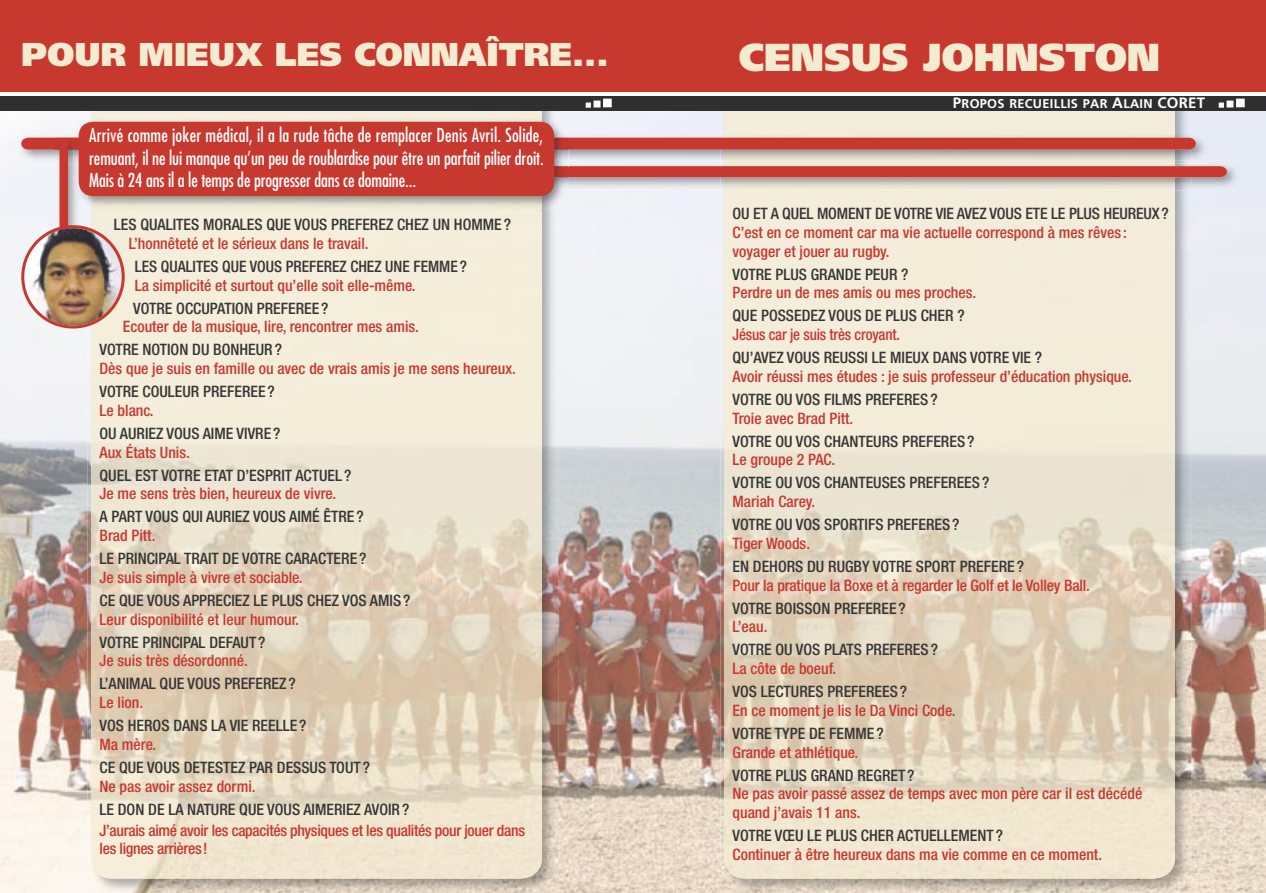
<style>
.page{position:relative;width:1266px;height:893px;background:#fff}
.page>*{position:absolute;margin:0;border:0;box-sizing:border-box;transform-origin:0 0}
.t1{font:900 39px "Frutiger";color:#f4ebd1}
.t2{font:900 33px "Frutiger";color:#f4ebd1}
.t3{font:condensed 18.75px/22.5px "Futura";letter-spacing:-.005em;color:#fff;text-align:justify;scale:.96 1}
.t4{font:500 condensed 15.75px "Helvetica Neue";color:#363637}
.t5{font:500 condensed 15.75px/18.8px "Helvetica Neue";color:#c7382f}
.t6{font:500 condensed 15.75px/18.8px "Helvetica Neue";letter-spacing:-.02em;color:#c7382f}
.t7{font:500 condensed 15.75px "Helvetica Neue";color:#c7382f;scale:.95 1}
.t8{font:700 12.75px "Frutiger";letter-spacing:.025em;color:#fff}
.s1{font-size:15px}
</style>
<div class="page">
<img style="left:0;top:110px;width:88px;height:783px">
<img style="left:558px;top:110px;width:162px;height:783px">
<img style="left:1191px;top:110px;width:74px;height:783px">
<img style="left:720px;top:110px;width:52px;height:783px">
<img style="left:1139px;top:110px;width:52px;height:783px">
<img style="left:772px;top:878px;width:367px;height:15px">
<img style="left:724px;top:110px;width:450px;height:768px">
<img style="left:88px;top:329px;width:51px;height:564px">
<img style="left:506px;top:329px;width:52px;height:564px">
<img style="left:139px;top:878px;width:367px;height:15px">
<img style="left:91px;top:110px;width:451px;height:6px">
<img style="left:91px;top:329px;width:451px;height:549px">
<div style="left:0;top:0;width:1265px;height:92px;background:#c7382f"></div>
<div style="left:0;top:96px;width:1265px;height:14px;background:#302f30"></div>
<svg style="left:585px;top:99px;width:26px;height:9px"></svg>
<svg style="left:1218px;top:99px;width:26px;height:9px"></svg>
<img style="left:1226px;top:161px;width:14px;height:30px">
<img style="left:542px;top:116px;width:26px;height:6px">
<svg style="left:21px;top:122px;width:1205px;height:207px;background:#e2c0b5"></svg>
<h2 class="t2" style="left:21px;top:34px;width:589px">POUR MIEUX LES CONNAÎTRE...</h2>
<h1 class="t1" style="left:739px;top:33px;width:423px">CENSUS JOHNSTON</h1>
<p class="t8" style="left:952px;top:96px;width:254px"><span class="s1">P</span>ROPOS RECUEILLIS PAR <span class="s1">A</span>LAIN <span class="s1">CORET</span></p>
<p class="t3" style="left:89px;top:124px;width:475px">Arrivé comme joker médical, il a la rude tâche de remplacer Denis Avril. Solide, remuant, il ne lui manque qu’un peu de roublardise pour être un parfait pilier droit.<br>Mais à 24 ans il a le temps de progresser dans ce domaine...</p>
<p class="t4" style="left:114px;top:215px;width:399px">LES QUALITES MORALES QUE VOUS PREFEREZ CHEZ UN HOMME ?</p>
<p class="t5" style="left:129px;top:234px;width:241px">L’honnêteté et le sérieux dans le travail.</p>
<p class="t4" style="left:135px;top:257px;width:333px">LES QUALITES QUE VOUS PREFEREZ CHEZ UNE FEMME ?</p>
<p class="t5" style="left:135px;top:275px;width:282px">La simplicité et surtout qu’elle soit elle-même.</p>
<p class="t4" style="left:133px;top:299px;width:197px">VOTRE OCCUPATION PREFEREE ?</p>
<p class="t5" style="left:123px;top:317px;width:298px">Ecouter de la musique, lire, rencontrer mes amis.</p>
<p class="t4" style="left:99px;top:340px;width:184px">VOTRE NOTION DU BONHEUR ?</p>
<p class="t5" style="left:99px;top:359px;width:418px">Dès que je suis en famille ou avec de vrais amis je me sens heureux.</p>
<p class="t4" style="left:99px;top:382px;width:177px">VOTRE COULEUR PREFEREE ?</p>
<p class="t5" style="left:99px;top:401px;width:56px">Le blanc.</p>
<p class="t4" style="left:99px;top:424px;width:182px">OU AURIEZ VOUS AIME VIVRE ?</p>
<p class="t5" style="left:99px;top:442px;width:92px">Aux États Unis.</p>
<p class="t4" style="left:99px;top:466px;width:253px">QUEL EST VOTRE ETAT D’ESPRIT ACTUEL ?</p>
<p class="t5" style="left:99px;top:484px;width:238px">Je me sens très bien, heureux de vivre.</p>
<p class="t4" style="left:99px;top:507px;width:266px">A PART VOUS QUI AURIEZ VOUS AIMÉ ÊTRE ?</p>
<p class="t5" style="left:99px;top:526px;width:57px">Brad Pitt.</p>
<p class="t4" style="left:99px;top:549px;width:268px">LE PRINCIPAL TRAIT DE VOTRE CARACTERE ?</p>
<p class="t5" style="left:99px;top:568px;width:205px">Je suis simple à vivre et sociable.</p>
<p class="t4" style="left:99px;top:591px;width:312px">CE QUE VOUS APPRECIEZ LE PLUS CHEZ VOS AMIS ?</p>
<p class="t5" style="left:99px;top:609px;width:201px">Leur disponibilité et leur humour.</p>
<p class="t4" style="left:99px;top:633px;width:167px">VOTRE PRINCIPAL DEFAUT ?</p>
<p class="t5" style="left:99px;top:651px;width:150px">Je suis très désordonné.</p>
<p class="t4" style="left:99px;top:674px;width:198px">L’ANIMAL QUE VOUS PREFEREZ ?</p>
<p class="t5" style="left:99px;top:693px;width:45px">Le lion.</p>
<p class="t4" style="left:99px;top:716px;width:208px">VOS HEROS DANS LA VIE REELLE ?</p>
<p class="t5" style="left:99px;top:735px;width:58px">Ma mère.</p>
<p class="t4" style="left:99px;top:758px;width:272px">CE QUE VOUS DETESTEZ PAR DESSUS TOUT ?</p>
<p class="t5" style="left:99px;top:776px;width:158px">Ne pas avoir assez dormi.</p>
<p class="t4" style="left:99px;top:800px;width:311px">LE DON DE LA NATURE QUE VOUS AIMERIEZ AVOIR ?</p>
<p class="t6" style="left:99px;top:820px;width:427px">J’aurais aimé avoir les capacités physiques et les qualités pour jouer dans les lignes arrières !</p>
<p class="t4" style="left:732px;top:204px;width:437px">OU ET A QUEL MOMENT DE VOTRE VIE AVEZ VOUS ETE LE PLUS HEUREUX ?</p>
<p class="t5" style="left:732px;top:223px;width:396px">C’est en ce moment car ma vie actuelle correspond à mes rêves : voyager et jouer au rugby.</p>
<p class="t4" style="left:732px;top:265px;width:177px">VOTRE PLUS GRANDE PEUR ?</p>
<p class="t5" style="left:732px;top:283px;width:245px">Perdre un de mes amis ou mes proches.</p>
<p class="t4" style="left:732px;top:306px;width:234px">QUE POSSEDEZ VOUS DE PLUS CHER ?</p>
<p class="t7" style="left:732px;top:325px;width:178px">Jésus car je suis très croyant.</p>
<p class="t4" style="left:732px;top:348px;width:311px">QU’AVEZ VOUS REUSSI LE MIEUX DANS VOTRE VIE ?</p>
<p class="t5" style="left:732px;top:367px;width:401px">Avoir réussi mes études : je suis professeur d’éducation physique.</p>
<p class="t4" style="left:732px;top:390px;width:207px">VOTRE OU VOS FILMS PREFERES ?</p>
<p class="t5" style="left:732px;top:408px;width:122px">Troie avec Brad Pitt.</p>
<p class="t4" style="left:732px;top:432px;width:243px">VOTRE OU VOS CHANTEURS PREFERES ?</p>
<p class="t5" style="left:732px;top:450px;width:104px">Le groupe 2 PAC.</p>
<p class="t4" style="left:732px;top:473px;width:258px">VOTRE OU VOS CHANTEUSES PREFEREES ?</p>
<p class="t5" style="left:732px;top:492px;width:84px">Mariah Carey.</p>
<p class="t4" style="left:732px;top:515px;width:228px">VOTRE OU VOS SPORTIFS PREFERES ?</p>
<p class="t5" style="left:732px;top:534px;width:79px">Tiger Woods.</p>
<p class="t4" style="left:732px;top:557px;width:293px">EN DEHORS DU RUGBY VOTRE SPORT PREFERE ?</p>
<p class="t5" style="left:732px;top:575px;width:359px">Pour la pratique la Boxe et à regarder le Golf et le Volley Ball.</p>
<p class="t4" style="left:732px;top:599px;width:175px">VOTRE BOISSON PREFEREE ?</p>
<p class="t5" style="left:732px;top:617px;width:36px">L’eau.</p>
<p class="t4" style="left:732px;top:640px;width:207px">VOTRE OU VOS PLATS PREFERES ?</p>
<p class="t5" style="left:732px;top:659px;width:105px">La côte de boeuf.</p>
<p class="t4" style="left:732px;top:682px;width:176px">VOS LECTURES PREFEREES ?</p>
<p class="t5" style="left:732px;top:701px;width:224px">En ce moment je lis le Da Vinci Code.</p>
<p class="t4" style="left:732px;top:724px;width:153px">VOTRE TYPE DE FEMME ?</p>
<p class="t5" style="left:732px;top:742px;width:127px">Grande et athlétique.</p>
<p class="t4" style="left:732px;top:766px;width:183px">VOTRE PLUS GRAND REGRET ?</p>
<p class="t5" style="left:732px;top:784px;width:411px">Ne pas avoir passé assez de temps avec mon père car il est décédé quand j’avais 11 ans.</p>
<p class="t4" style="left:732px;top:826px;width:272px">VOTRE VŒU LE PLUS CHER ACTUELLEMENT ?</p>
<p class="t5" style="left:732px;top:845px;width:371px">Continuer à être heureux dans ma vie comme en ce moment.</p>
</div>
